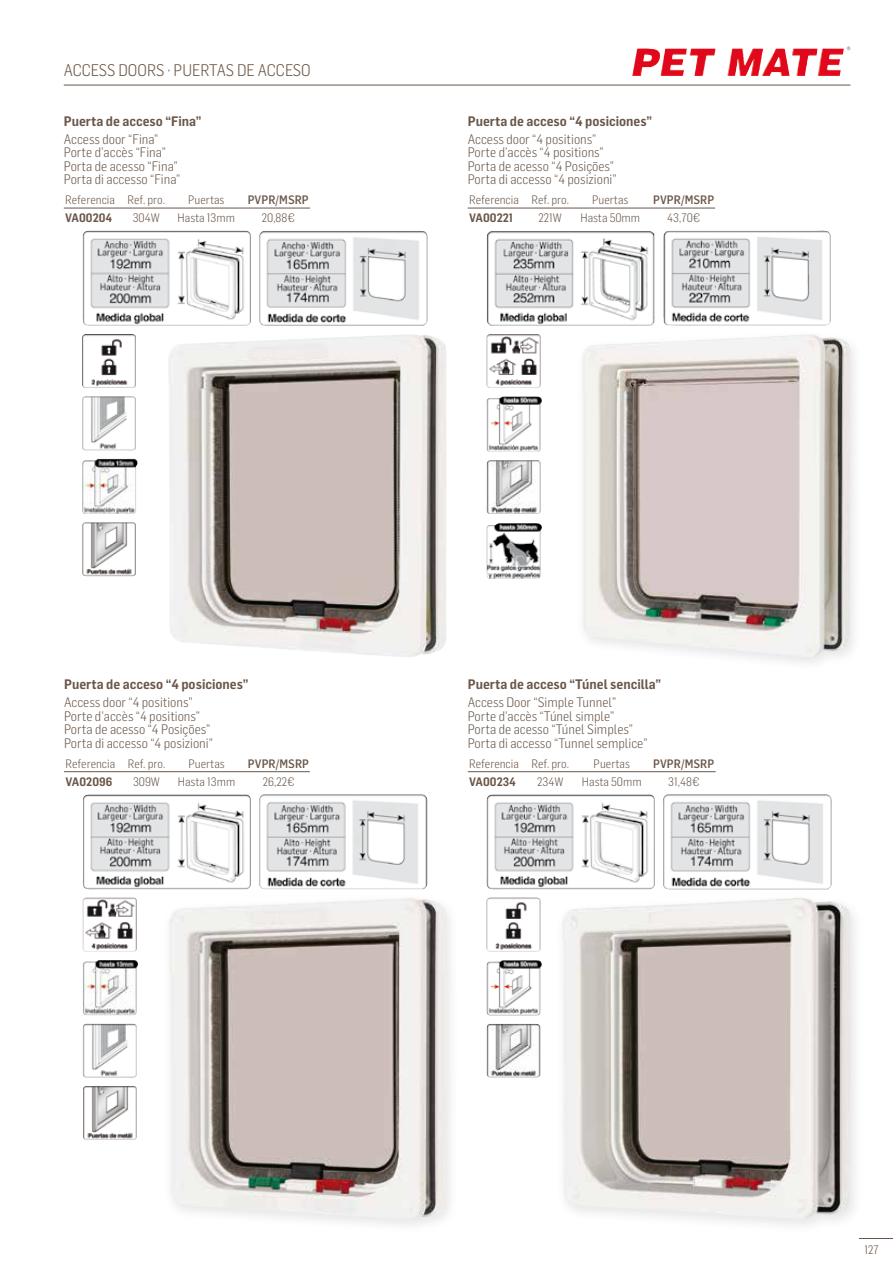
<style>
.page{position:relative;width:893px;height:1263px;background:#fff}
.page>*{position:absolute;margin:0;border:0;box-sizing:border-box;transform-origin:0 0}
.t1{font:300 16.5px "Flama Semicondensed";color:#6a5648}
.t2{font:300 13.5px/13.5px "Flama Semicondensed";color:#6a5648}
.t3{font:600 13.5px "Flama Semicondensed";color:#6a5648}
.t4{font:300 12px "Flama Semicondensed";color:#6a5648}
.t5{font:500 12px "Flama Semicondensed";color:#6a5648}
.t6{font:600 12px "Flama Semicondensed";color:#6a5648}
</style>
<div class="page">
<hr style="left:64px;top:85px;width:786px;height:1px;background:#6a5648">
<hr style="left:859px;top:1238px;width:34px;height:1px;background:#6a5648">
<img style="left:632px;top:46px;width:218px;height:30px">
<div style="left:574px;top:329px;width:290px;height:344px;background:#000;opacity:.1"></div>
<img style="left:582px;top:335px;width:222px;height:302px">
<img style="left:168px;top:334px;width:238px;height:311px">
<div style="left:554px;top:892px;width:310px;height:344px;background:#000;opacity:.1"></div>
<img style="left:562px;top:898px;width:236px;height:234px">
<div style="left:161px;top:892px;width:299px;height:343px;background:#000;opacity:.1"></div>
<img style="left:171px;top:898px;width:239px;height:17px">
<img style="left:83px;top:231px;width:168px;height:95px">
<img style="left:259px;top:231px;width:168px;height:94px">
<img style="left:487px;top:794px;width:168px;height:96px">
<img style="left:663px;top:794px;width:168px;height:95px">
<img style="left:487px;top:898px;width:54px;height:53px">
<img style="left:487px;top:960px;width:55px;height:55px">
<img style="left:487px;top:1024px;width:53px;height:53px">
<img style="left:83px;top:794px;width:168px;height:96px">
<img style="left:259px;top:794px;width:168px;height:95px">
<img style="left:83px;top:898px;width:54px;height:53px">
<img style="left:83px;top:960px;width:55px;height:55px">
<img style="left:83px;top:1023px;width:54px;height:54px">
<img style="left:83px;top:1086px;width:54px;height:54px">
<img style="left:487px;top:231px;width:168px;height:95px">
<img style="left:663px;top:231px;width:168px;height:94px">
<img style="left:487px;top:334px;width:54px;height:54px">
<img style="left:487px;top:396px;width:55px;height:56px">
<img style="left:487px;top:523px;width:55px;height:56px">
<img style="left:487px;top:460px;width:53px;height:54px">
<img style="left:82px;top:334px;width:54px;height:54px">
<img style="left:82px;top:459px;width:55px;height:55px">
<img style="left:82px;top:396px;width:54px;height:54px">
<img style="left:82px;top:522px;width:54px;height:54px">
<hr style="left:64px;top:208px;width:246px;height:1px;background:#6a5648">
<hr style="left:468px;top:208px;width:247px;height:1px;background:#6a5648">
<hr style="left:64px;top:771px;width:246px;height:1px;background:#6a5648">
<hr style="left:468px;top:771px;width:248px;height:1px;background:#6a5648">
<p class="t1" style="left:64px;top:60px;width:249px">ACCESS DOORS · PUERTAS DE ACCESO</p>
<p class="t3" style="left:64px;top:112px;width:139px">Puerta de acceso “Fina”</p>
<p class="t2" style="left:64px;top:132px;width:118px">Access door “Fina”<br>Porte d’accès “Fina”<br>Porta de acesso “Fina”<br>Porta di accesso “Fina”</p>
<p class="t4" style="left:65px;top:192px;width:101px">Referencia Ref. pro.</p>
<p class="t4" style="left:188px;top:192px;width:38px">Puertas</p>
<p class="t5" style="left:248px;top:192px;width:63px">PVPR/MSRP</p>
<p class="t6" style="left:65px;top:210px;width:49px">VA00204</p>
<p class="t4" style="left:133px;top:210px;width:29px">304W</p>
<p class="t4" style="left:178px;top:210px;width:59px">Hasta 13mm</p>
<p class="t4" style="left:262px;top:210px;width:34px">20,88€</p>
<p class="t3" style="left:468px;top:112px;width:186px">Puerta de acceso “4 posiciones”</p>
<p class="t2" style="left:468px;top:132px;width:150px">Access door “4 positions”<br>Porte d’accès “4 positions”<br>Porta de acesso “4 Posições”<br>Porta di accesso “4 posizioni”</p>
<p class="t4" style="left:469px;top:192px;width:101px">Referencia Ref. pro.</p>
<p class="t4" style="left:592px;top:192px;width:38px">Puertas</p>
<p class="t5" style="left:653px;top:192px;width:63px">PVPR/MSRP</p>
<p class="t6" style="left:469px;top:210px;width:46px">VA00221</p>
<p class="t4" style="left:538px;top:210px;width:25px">221W</p>
<p class="t4" style="left:580px;top:210px;width:61px">Hasta 50mm</p>
<p class="t4" style="left:667px;top:210px;width:35px">43,70€</p>
<p class="t3" style="left:64px;top:676px;width:186px">Puerta de acceso “4 posiciones”</p>
<p class="t2" style="left:64px;top:695px;width:150px">Access door “4 positions”<br>Porte d’accès “4 positions”<br>Porta de acesso “4 Posições”<br>Porta di accesso “4 posizioni”</p>
<p class="t4" style="left:66px;top:756px;width:101px">Referencia Ref. pro.</p>
<p class="t4" style="left:188px;top:756px;width:38px">Puertas</p>
<p class="t5" style="left:248px;top:756px;width:63px">PVPR/MSRP</p>
<p class="t6" style="left:66px;top:774px;width:48px">VA02096</p>
<p class="t4" style="left:133px;top:774px;width:29px">309W</p>
<p class="t4" style="left:178px;top:774px;width:59px">Hasta 13mm</p>
<p class="t4" style="left:263px;top:774px;width:33px">26,22€</p>
<p class="t3" style="left:468px;top:676px;width:195px">Puerta de acceso “Túnel sencilla”</p>
<p class="t2" style="left:468px;top:695px;width:181px">Access Door “Simple Tunnel”<br>Porte d’accès “Túnel simple”<br>Porta de acesso “Túnel Simples”<br>Porta di accesso “Tunnel semplice”</p>
<p class="t4" style="left:469px;top:756px;width:101px">Referencia Ref. pro.</p>
<p class="t4" style="left:594px;top:756px;width:38px">Puertas</p>
<p class="t5" style="left:653px;top:756px;width:63px">PVPR/MSRP</p>
<p class="t6" style="left:469px;top:774px;width:48px">VA00234</p>
<p class="t4" style="left:537px;top:774px;width:28px">234W</p>
<p class="t4" style="left:582px;top:774px;width:61px">Hasta 50mm</p>
<p class="t4" style="left:668px;top:774px;width:33px">31,48€</p>
<p class="t4" style="left:864px;top:1242px;width:16px">127</p>
</div>
